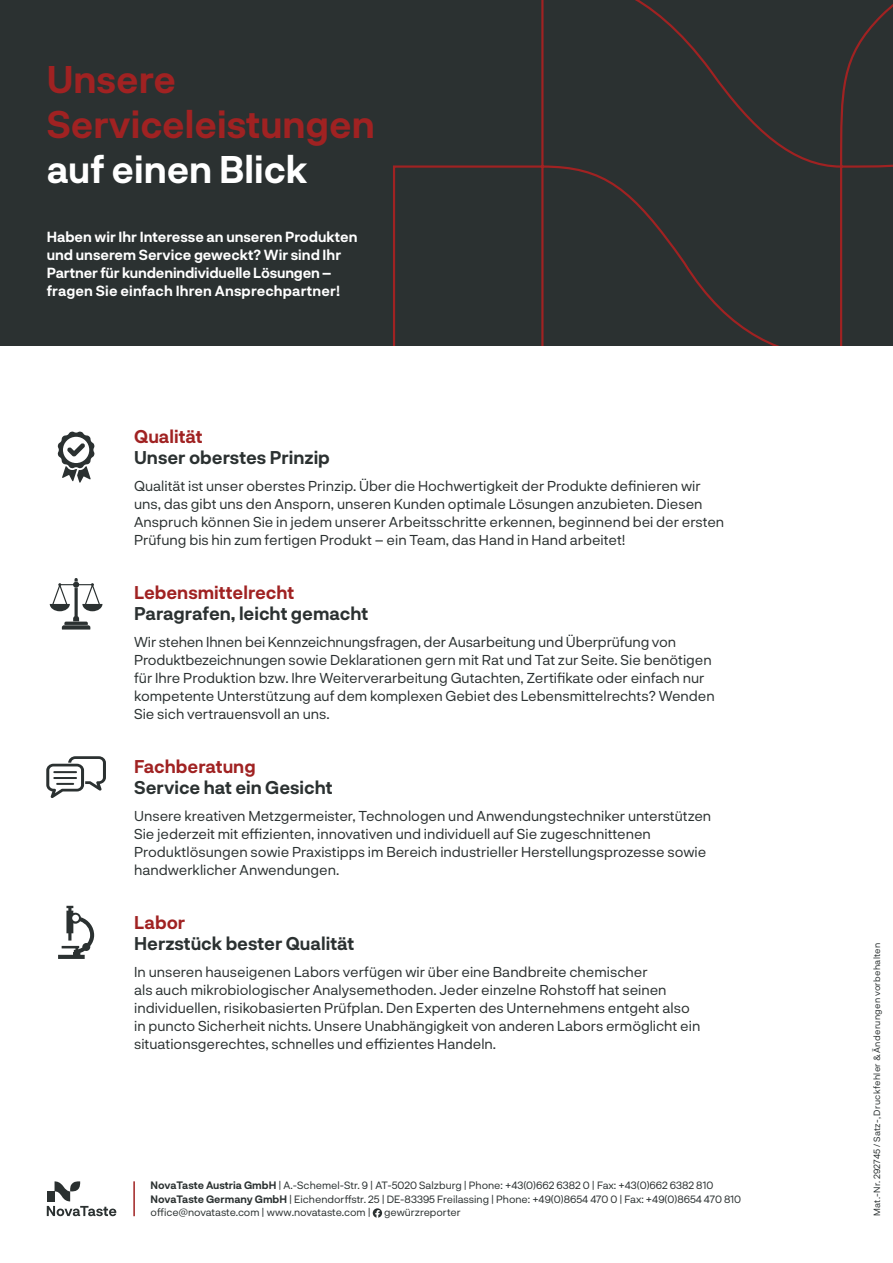
<style>
.page{position:relative;width:893px;height:1263px;background:#fff}
.page>*{position:absolute;margin:0;border:0;box-sizing:border-box;transform-origin:0 0}
.t1{font:700 37.5px/45px "Neurial Grotesk";color:#a02222}
.t2{font:700 37.5px "Neurial Grotesk";color:#fff}
.t3{font:700 18px "Neurial Grotesk";color:#2b3131}
.t4{font:700 18px "Neurial Grotesk";color:#a02222}
.t5{font:14.25px/18px "Neurial Grotesk";color:#2b3131}
.t6{font:700 14.25px/18px "Neurial Grotesk";color:#fff}
.t7{font:10.5px/13.5px "Neurial Grotesk";color:#2b3131}
.t8{font:9px "Neurial Grotesk";letter-spacing:.035em;color:#2b3131}
.s1{font-weight:700}
</style>
<div class="page">
<svg style="left:373px;top:1208px;width:9px;height:10px"></svg>
<svg style="left:47px;top:1181px;width:69px;height:35px"></svg>
<hr style="left:133px;top:1181px;width:2px;height:35px;background:#a02222">
<svg style="left:58px;top:431px;width:36px;height:52px"></svg>
<svg style="left:58px;top:906px;width:36px;height:53px"></svg>
<svg style="left:50px;top:578px;width:52px;height:51px"></svg>
<svg style="left:46px;top:756px;width:60px;height:42px"></svg>
<div style="left:0;top:0;width:893px;height:345px;background:#2b3131"></div>
<svg style="left:393px;top:0;width:500px;height:345px"></svg>
<h1 class="t1" style="left:47px;top:55px;width:329px">Unsere<br>Serviceleistungen</h1>
<h1 class="t2" style="left:47px;top:142px;width:262px">auf einen Blick</h1>
<p class="t6" style="left:47px;top:227px;width:312px">Haben wir Ihr Interesse an unseren Produkten und unserem Service geweckt? Wir sind Ihr Partner für kundenindividuelle Lösungen – fragen Sie einfach Ihren Ansprechpartner!</p>
<p class="t4" style="left:134px;top:424px;width:70px">Qualität</p>
<p class="t3" style="left:134px;top:445px;width:197px">Unser oberstes Prinzip</p>
<p class="t5" style="left:134px;top:476px;width:591px">Qualität ist unser oberstes Prinzip. Über die Hochwertigkeit der Produkte definieren wir uns, das gibt uns den Ansporn, unseren Kunden optimale Lösungen anzubieten. Diesen Anspruch können Sie in jedem unserer Arbeitsschritte erkennen, beginnend bei der ersten Prüfung bis hin zum fertigen Produkt – ein Team, das Hand in Hand arbeitet!</p>
<p class="t4" style="left:134px;top:580px;width:162px">Lebensmittelrecht</p>
<p class="t3" style="left:134px;top:601px;width:236px">Paragrafen, leicht gemacht</p>
<p class="t5" style="left:134px;top:632px;width:582px">Wir stehen Ihnen bei Kennzeichnungsfragen, der Ausarbeitung und Überprüfung von Produktbezeichnungen sowie Deklarationen gern mit Rat und Tat zur Seite. Sie benötigen für Ihre Produktion bzw. Ihre Weiterverarbeitung Gutachten, Zertifikate oder einfach nur kompetente Unterstützung auf dem komplexen Gebiet des Lebensmittelrechts? Wenden Sie sich vertrauensvoll an uns.</p>
<p class="t4" style="left:134px;top:754px;width:123px">Fachberatung</p>
<p class="t3" style="left:134px;top:775px;width:200px">Service hat ein Gesicht</p>
<p class="t5" style="left:134px;top:806px;width:579px">Unsere kreativen Metzgermeister, Technologen und Anwendungstechniker unterstützen Sie jederzeit mit effizienten, innovativen und individuell auf Sie zugeschnittenen Produktlösungen sowie Praxistipps im Bereich industrieller Herstellungsprozesse sowie handwerklicher Anwendungen.</p>
<p class="t4" style="left:134px;top:910px;width:53px">Labor</p>
<p class="t3" style="left:134px;top:931px;width:222px">Herzstück bester Qualität</p>
<p class="t5" style="left:134px;top:962px;width:568px">In unseren hauseigenen Labors verfügen wir über eine Bandbreite chemischer<br>als auch mikrobiologischer Analysemethoden. Jeder einzelne Rohstoff hat seinen individuellen, risikobasierten Prüfplan. Den Experten des Unternehmens entgeht also in puncto Sicherheit nichts. Unsere Unabhängigkeit von anderen Labors ermöglicht ein situationsgerechtes, schnelles und effizientes Handeln.</p>
<p class="t7" style="left:151px;top:1178px;width:592px"><span class="s1">NovaTaste Austria GmbH</span> | A.-Schemel-Str. 9 | AT-5020 Salzburg | Phone: +43(0)662 6382 0 | Fax: +43(0)662 6382 810<br><span class="s1">NovaTaste Germany GmbH</span> | Eichendorffstr. 25 | DE-83395 Freilassing | Phone: +49(0)8654 470 0 | Fax: +49(0)8654 470 810 office@novataste.com | www.novataste.com |</p>
<p class="t7" style="left:384px;top:1205px;width:78px">gewürzreporter</p>
<p class="t8" style="left:871px;top:1216px;width:275px;rotate:-90deg">Mat.-Nr. 292745 / Satz-, Druckfehler &amp; Änderungen vorbehalten</p>
</div>
